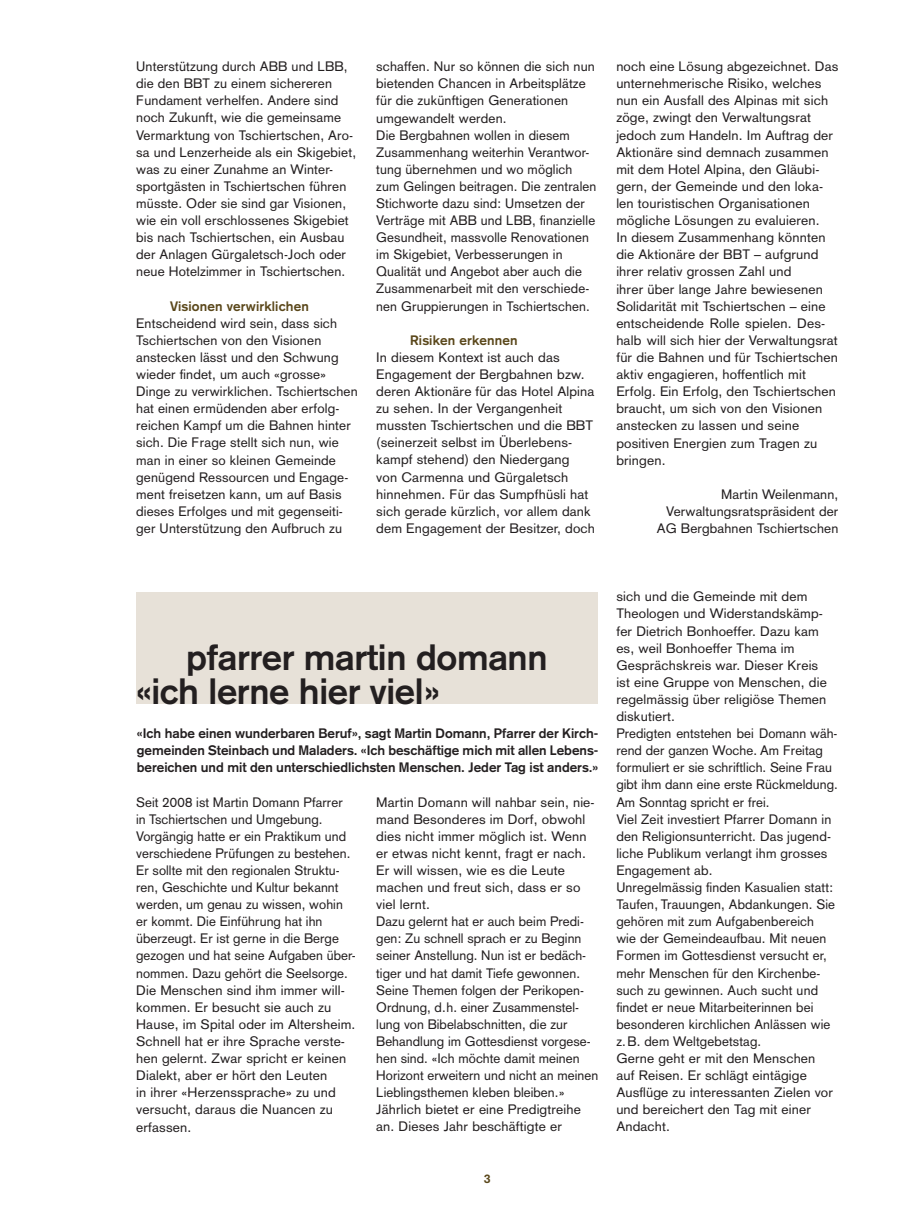
<style>
.page{position:relative;width:915px;height:1212px;background:#fff}
.page>*{position:absolute;margin:0;border:0;box-sizing:border-box;transform-origin:0 0}
.t1{font:700 36px/34.2px "Akzidenz Grotesk";letter-spacing:-.01em;color:#231f20}
.t2{font:13.5px/17.1px "Akzidenz Grotesk";letter-spacing:.01em;color:#231f20}
.t3{font:700 13.5px/17.1px "Akzidenz Grotesk";color:#231f20;text-align:justify}
.t4{font:700 13.5px "Akzidenz Grotesk";letter-spacing:.01em;color:#5a471a}
.t5{font:700 12.3px "Akzidenz Grotesk";color:#5a471a}
</style>
<div class="page">
<div style="left:136px;top:592px;width:461px;height:112px;background:#e7e1d8"></div>
<p class="t2" style="left:136px;top:58px;width:221px">Unterstützung durch ABB und LBB, die den BBT zu einem sichereren Fundament verhelfen. Andere sind noch Zukunft, wie die gemeinsame Vermarktung von Tschiertschen, Aro&shy;sa und Lenzerheide als ein Skigebiet, was zu einer Zunahme an Winter&shy;sportgästen in Tschiertschen führen müsste. Oder sie sind gar Visionen, wie ein voll erschlossenes Skigebiet bis nach Tschiertschen, ein Ausbau der Anlagen Gürgaletsch-Joch oder neue Hotelzimmer in Tschiertschen.</p>
<p class="t4" style="left:170px;top:298px;width:140px">Visionen verwirklichen</p>
<p class="t2" style="left:136px;top:314px;width:223px">Entscheidend wird sein, dass sich Tschiertschen von den Visionen anstecken lässt und den Schwung wieder findet, um auch «grosse» Dinge zu verwirklichen. Tschiertschen hat einen ermüdenden aber erfolg&shy;reichen Kampf um die Bahnen hinter sich. Die Frage stellt sich nun, wie man in einer so kleinen Gemeinde genügend Ressourcen und Engage&shy;ment freisetzen kann, um auf Basis dieses Erfolges und mit gegenseiti&shy;ger Unterstützung den Aufbruch zu</p>
<p class="t2" style="left:376px;top:58px;width:221px">schaffen. Nur so können die sich nun bietenden Chancen in Arbeitsplätze für die zukünftigen Generationen umgewandelt werden.<br>Die Bergbahnen wollen in diesem Zusammenhang weiterhin Verantwor&shy;tung übernehmen und wo möglich zum Gelingen beitragen. Die zentralen Stichworte dazu sind: Umsetzen der Verträge mit ABB und LBB, finanzielle Gesundheit, massvolle Renovationen im Skigebiet, Verbesserungen in Qualität und Angebot aber auch die Zusammenarbeit mit den verschiede&shy;nen Gruppierungen in Tschiertschen.</p>
<p class="t4" style="left:410px;top:332px;width:109px">Risiken erkennen</p>
<p class="t2" style="left:376px;top:349px;width:220px">In diesem Kontext ist auch das Engagement der Bergbahnen bzw. deren Aktionäre für das Hotel Alpina zu sehen. In der Vergangenheit mussten Tschiertschen und die BBT (seinerzeit selbst im Überlebens&shy;kampf stehend) den Niedergang<br>von Carmenna und Gürgaletsch hinnehmen. Für das Sumpfhüsli hat sich gerade kürzlich, vor allem dank dem Engagement der Besitzer, doch</p>
<p class="t2" style="left:616px;top:58px;width:223px">noch eine Lösung abgezeichnet. Das unternehmerische Risiko, welches nun ein Ausfall des Alpinas mit sich zöge, zwingt den Verwaltungsrat jedoch zum Handeln. Im Auftrag der Aktionäre sind demnach zusammen mit dem Hotel Alpina, den Gläubi&shy;gern, der Gemeinde und den loka&shy;len touristischen Organisationen mögliche Lösungen zu evaluieren.<br>In diesem Zusammenhang könnten die Aktionäre der BBT – aufgrund ihrer relativ grossen Zahl und<br>ihrer über lange Jahre bewiesenen Solidarität mit Tschiertschen – eine entscheidende Rolle spielen. Des&shy;halb will sich hier der Verwaltungsrat für die Bahnen und für Tschiertschen aktiv engagieren, hoffentlich mit Erfolg. Ein Erfolg, den Tschiertschen braucht, um sich von den Visionen anstecken zu lassen und seine positiven Energien zum Tragen zu bringen.</p>
<p class="t2" style="left:656px;top:485px;width:183px;text-align:right">Martin Weilenmann,<br>Verwaltungsratspräsident der<br>AG Bergbahnen Tschiertschen</p>
<h1 class="t1" style="left:136px;top:640px;width:413px;text-indent:50px">pfarrer martin domann «ich lerne hier viel»</h1>
<p class="t3" style="left:137px;top:725px;width:463px">«Ich habe einen wunderbaren Beruf», sagt Martin Domann, Pfarrer der Kirch&shy;gemeinden Steinbach und Maladers. «Ich beschäftige mich mit allen Lebens&shy;bereichen und mit den unterschiedlichsten Menschen. Jeder Tag ist anders.»</p>
<p class="t2" style="left:376px;top:793px;width:223px">Martin Domann will nahbar sein, nie&shy;mand Besonderes im Dorf, obwohl dies nicht immer möglich ist. Wenn er etwas nicht kennt, fragt er nach.<br>Er will wissen, wie es die Leute machen und freut sich, dass er so viel lernt.<br>Dazu gelernt hat er auch beim Predi&shy;gen: Zu schnell sprach er zu Beginn seiner Anstellung. Nun ist er bedäch&shy;tiger und hat damit Tiefe gewonnen.<br>Seine Themen folgen der Perikopen-Ordnung, d.h. einer Zusammenstel&shy;lung von Bibelabschnitten, die zur Behandlung im Gottesdienst vorgese&shy;hen sind. «Ich möchte damit meinen Horizont erweitern und nicht an meinen Lieblingsthemen kleben bleiben.» Jährlich bietet er eine Predigtreihe an. Dieses Jahr beschäftigte er</p>
<p class="t2" style="left:136px;top:793px;width:221px">Seit 2008 ist Martin Domann Pfarrer in Tschiertschen und Umgebung.<br>Vorgängig hatte er ein Praktikum und verschiedene Prüfungen zu bestehen.<br>Er sollte mit den regionalen Struktu&shy;ren, Geschichte und Kultur bekannt werden, um genau zu wissen, wohin er kommt. Die Einführung hat ihn überzeugt. Er ist gerne in die Berge gezogen und hat seine Aufgaben über&shy;nommen. Dazu gehört die Seelsorge.<br>Die Menschen sind ihm immer will&shy;kommen. Er besucht sie auch zu Hause, im Spital oder im Altersheim.<br>Schnell hat er ihre Sprache verste&shy;hen gelernt. Zwar spricht er keinen Dialekt, aber er hört den Leuten<br>in ihrer «Herzenssprache» zu und versucht, daraus die Nuancen zu erfassen.</p>
<p class="t5" style="left:483px;top:1171px;width:8px">3</p>
<p class="t2" style="left:616px;top:588px;width:223px">sich und die Gemeinde mit dem<br>Theologen und Widerstandskämp&shy;fer Dietrich Bonhoeffer. Dazu kam es, weil Bonhoeffer Thema im<br>Gesprächskreis war. Dieser Kreis<br>ist eine Gruppe von Menschen, die regelmässig über religiöse Themen diskutiert.<br>Predigten entstehen bei Domann wäh&shy;rend der ganzen Woche. Am Freitag formuliert er sie schriftlich. Seine Frau gibt ihm dann eine erste Rückmeldung.<br>Am Sonntag spricht er frei.<br>Viel Zeit investiert Pfarrer Domann in den Religionsunterricht. Das jugend&shy;liche Publikum verlangt ihm grosses<br>Engagement ab.<br>Unregelmässig finden Kasualien statt:<br>Taufen, Trauungen, Abdankungen. Sie gehören mit zum Aufgabenbereich<br>wie der Gemeindeaufbau. Mit neuen<br>Formen im Gottesdienst versucht er, mehr Menschen für den Kirchenbe&shy;such zu gewinnen. Auch sucht und findet er neue Mitarbeiterinnen bei besonderen kirchlichen Anlässen wie z.B. dem Weltgebetstag.<br>Gerne geht er mit den Menschen<br>auf Reisen. Er schlägt eintägige<br>Ausflüge zu interessanten Zielen vor und bereichert den Tag mit einer<br>Andacht.</p>
</div>
